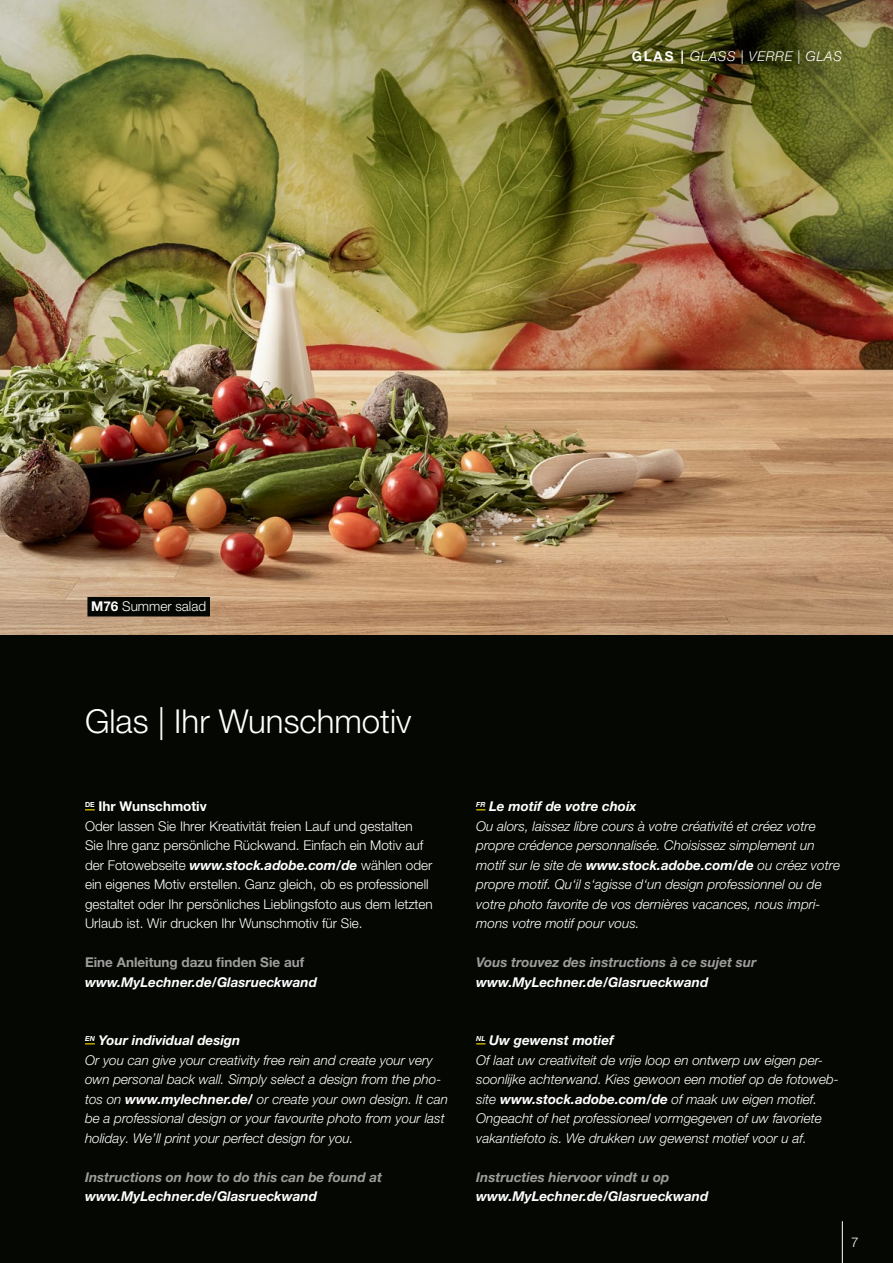
<style>
.page{position:relative;width:893px;height:1263px;background:#fff}
.page>*{position:absolute;margin:0;border:0;box-sizing:border-box;transform-origin:0 0}
.t1{font:300 33px "Helvetica Neue LT Pro";color:#fff}
.t2{font:italic 300 13.5px/19.5px "Helvetica Neue LT Pro";color:#fff}
.t3{font:300 13.5px/19.5px "Helvetica Neue LT Pro";color:#fff}
.t4{font:italic 700 13.5px "Helvetica Neue LT Std";color:#fff}
.t5{font:italic 700 13.5px "Helvetica Neue LT Std";color:#9d9d9c}
.t6{font:700 13.5px "Helvetica Neue LT Std";color:#9d9d9c}
.t7{font:italic 300 13.5px "Helvetica Neue LT Pro";letter-spacing:.05em;color:#fff}
.t8{font:700 13.5px "Helvetica Neue LT Std";color:#fff}
.s1{font-weight:700;font-style:normal}
.s2{font-family:"Helvetica Neue LT Std";font-weight:700}
.s3{font-family:"Helvetica Neue LT Std";font-weight:700;font-style:italic}
</style>
<div class="page">
<img style="left:0;top:0;width:893px;height:636px">
<div style="left:0;top:636px;width:893px;height:627px;background:#050703"></div>
<div style="left:87px;top:597px;width:123px;height:19px;background:#050703"></div>
<hr style="left:842px;top:1221px;width:1px;height:42px;background:#fff">
<p class="t7" style="left:632px;top:48px;width:212px"><span class="s1">GLAS |</span> GLASS | VERRE | GLAS</p>
<p class="t3" style="left:91px;top:596px;width:117px"><span class="s2">M76</span> Summer salad</p>
<h1 class="t1" style="left:85px;top:701px;width:328px">Glas | Ihr Wunschmotiv</h1>
<p class="t8" style="left:85px;top:798px;width:123px"><sup>DE</sup> Ihr Wunschmotiv</p>
<p class="t3" style="left:85px;top:816px;width:349px">Oder lassen Sie Ihrer Kreativität freien Lauf und gestalten Sie Ihre ganz persönliche Rückwand. Einfach ein Motiv auf der Fotowebseite <span class="s3">www.stock.adobe.com/de</span> wählen oder ein eigenes Motiv erstellen. Ganz gleich, ob es professionell gestaltet oder Ihr persönliches Lieblingsfoto aus dem letzten Urlaub ist. Wir drucken Ihr Wunschmotiv für Sie.</p>
<p class="t6" style="left:85px;top:954px;width:221px">Eine Anleitung dazu finden Sie auf</p>
<p class="t4" style="left:85px;top:973px;width:234px">www.MyLechner.de/Glasrueckwand</p>
<p class="t4" style="left:85px;top:1032px;width:157px"><sup>EN</sup> Your individual design</p>
<p class="t2" style="left:85px;top:1050px;width:364px">Or you can give your creativity free rein and create your very own personal back wall. Simply select a design from the pho&shy;tos on <span class="s2">www.mylechner.de/</span> or create your own design. It can be a professional design or your favourite photo from your last holiday. We’ll print your perfect design for you.</p>
<p class="t5" style="left:85px;top:1168px;width:299px">Instructions on how to do this can be found at</p>
<p class="t4" style="left:85px;top:1188px;width:234px">www.MyLechner.de/Glasrueckwand</p>
<p class="t4" style="left:476px;top:798px;width:162px"><sup>FR</sup> Le motif de votre choix</p>
<p class="t2" style="left:476px;top:816px;width:365px">Ou alors, laissez libre cours à votre créativité et créez votre propre crédence personnalisée. Choisissez simplement un motif sur le site de <span class="s2">www.stock.adobe.com/de</span> ou créez votre propre motif. Qu‘il s‘agisse d‘un design professionnel ou de votre photo favorite de vos dernières vacances, nous impri&shy;mons votre motif pour vous.</p>
<p class="t5" style="left:476px;top:954px;width:282px">Vous trouvez des instructions à ce sujet sur</p>
<p class="t4" style="left:476px;top:973px;width:234px">www.MyLechner.de/Glasrueckwand</p>
<p class="t4" style="left:476px;top:1032px;width:139px"><sup>NL</sup> Uw gewenst motief</p>
<p class="t2" style="left:476px;top:1050px;width:364px">Of laat uw creativiteit de vrije loop en ontwerp uw eigen per&shy;soonlijke achterwand. Kies gewoon een motief op de fotoweb&shy;site <span class="s2">www.stock.adobe.com/de</span> of maak uw eigen motief.<br>Ongeacht of het professioneel vormgegeven of uw favoriete vakantiefoto is. We drukken uw gewenst motief voor u af.</p>
<p class="t5" style="left:476px;top:1168px;width:195px">Instructies hiervoor vindt u op</p>
<p class="t4" style="left:476px;top:1188px;width:234px">www.MyLechner.de/Glasrueckwand</p>
<p class="t3" style="left:851px;top:1232px;width:9px">7</p>
</div>
